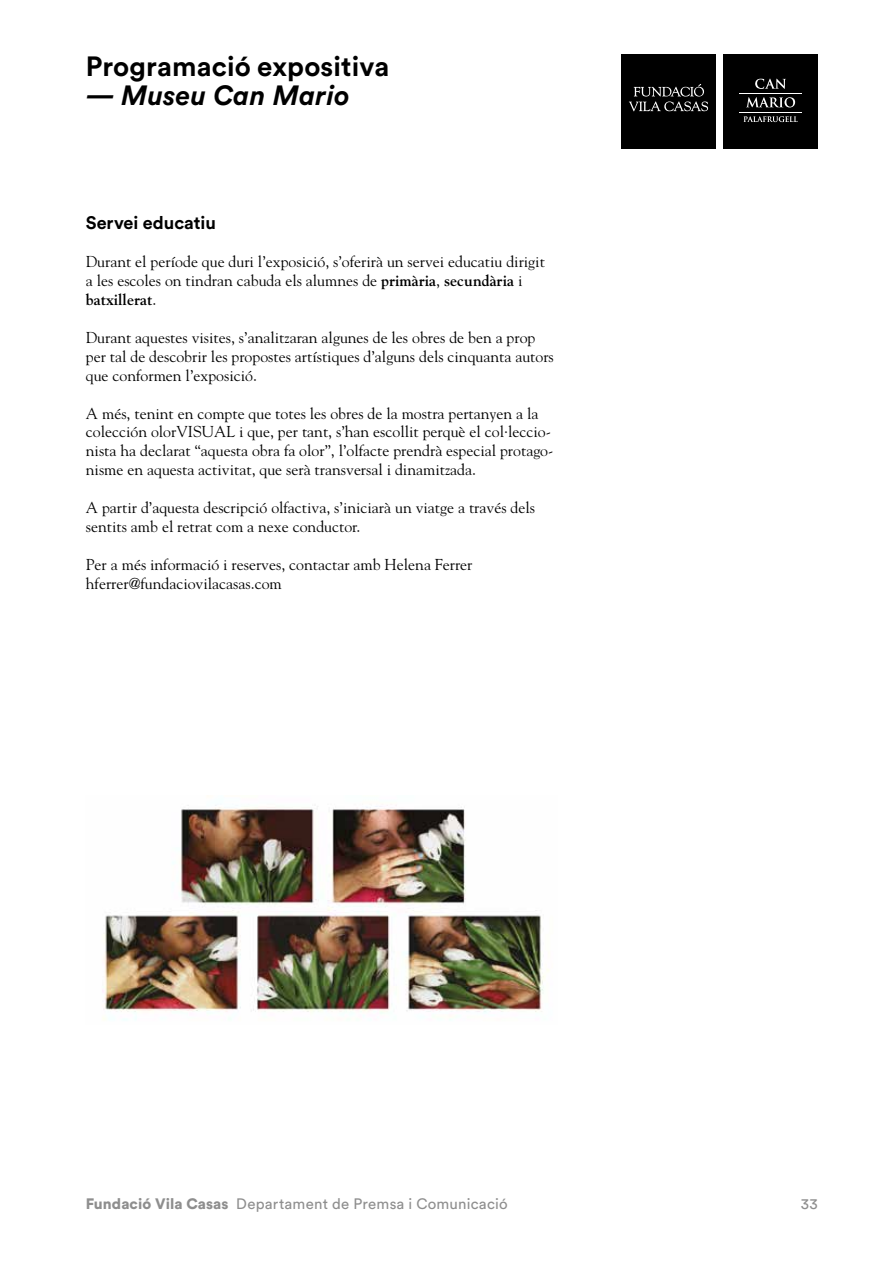
<style>
.page{position:relative;width:893px;height:1263px;background:#fff}
.page>*{position:absolute;margin:0;border:0;box-sizing:border-box;transform-origin:0 0}
.t1{font:700 27.6px "Circular Std";letter-spacing:.005em;color:#000}
.t2{font:italic 700 27.6px "Circular Std";letter-spacing:.005em;color:#000}
.t3{font:700 18px "Circular Std";color:#000}
.t4{font:15.75px/18.9px "Goudy Std";color:#000}
.t5{font:15px "Circular Std";letter-spacing:.015em;color:#8e8e8e}
.s1{font-weight:700}
.s2{font-weight:900}
</style>
<div class="page">
<div style="left:621px;top:54px;width:95px;height:94px;background:#000"></div>
<svg style="left:629px;top:84px;width:79px;height:27px"></svg>
<div style="left:723px;top:54px;width:95px;height:94px;background:#000"></div>
<hr style="left:739px;top:93px;width:63px;height:1px;background:#fff">
<hr style="left:739px;top:112px;width:63px;height:1px;background:#fff">
<svg style="left:755px;top:79px;width:31px;height:10px"></svg>
<svg style="left:746px;top:97px;width:49px;height:10px"></svg>
<svg style="left:743px;top:116px;width:55px;height:6px"></svg>
<img style="left:102px;top:805px;width:447px;height:215px">
<h1 class="t1" style="left:86px;top:49px;width:305px">Programació expositiva</h1>
<h1 class="t2" style="left:86px;top:78px;width:266px">— Museu Can Mario</h1>
<p class="t3" style="left:86px;top:211px;width:132px">Servei educatiu</p>
<p class="t4" style="left:86px;top:252px;width:460px">Durant el període que duri l’exposició, s’oferirà un servei educatiu dirigit a les escoles on tindran cabuda els alumnes de <span class="s1">primària</span>, <span class="s1">secundària</span> i <span class="s1">batxillerat</span>.</p>
<p class="t4" style="left:86px;top:328px;width:469px">Durant aquestes visites, s’analitzaran algunes de les obres de ben a prop per tal de descobrir les propostes artístiques d’alguns dels cinquanta autors que conformen l’exposició.</p>
<p class="t4" style="left:86px;top:403px;width:469px">A més, tenint en compte que totes les obres de la mostra pertanyen a la colección olorVISUAL i que, per tant, s’han escollit perquè el col·leccio&shy;nista ha declarat “aquesta obra fa olor”, l’olfacte prendrà especial protago&shy;nisme en aquesta activitat, que serà transversal i dinamitzada.</p>
<p class="t4" style="left:86px;top:498px;width:451px">A partir d’aquesta descripció olfactiva, s’iniciarà un viatge a través dels sentits amb el retrat com a nexe conductor.</p>
<p class="t4" style="left:86px;top:555px;width:388px">Per a més informació i reserves, contactar amb Helena Ferrer hferrer@fundaciovilacasas.com</p>
<p class="t5" style="left:86px;top:1194px;width:423px"><span class="s2">Fundació Vila Casas</span> Departament de Premsa i Comunicació</p>
<p class="t5" style="left:801px;top:1194px;width:18px">33</p>
</div>
